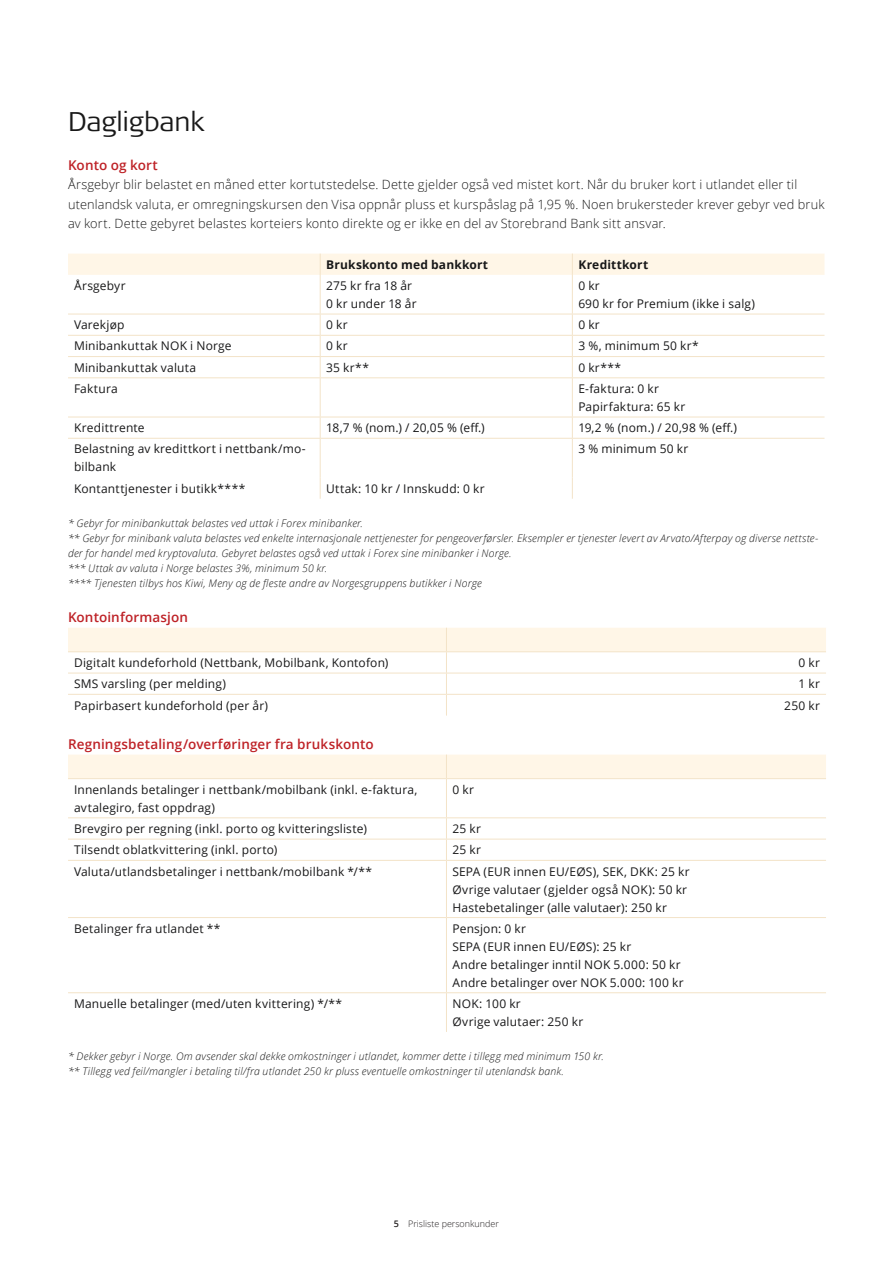
<style>
.page{position:relative;width:893px;height:1263px;background:#fff}
.page>*{position:absolute;margin:0;border:0;box-sizing:border-box;transform-origin:0 0}
.Undertittel_18_24{font:300 27px "Signa OT";letter-spacing:-.005em;color:#191919}
.Mellomtittel_1_mørk{font:600 13.5px "Open Sans";letter-spacing:.01em;color:#be2227}
.Brødtekst_8_5_13{font:300 12.75px/19.5px "Open Sans";letter-spacing:.015em;color:#191919}
.Tabell_-_innhold_cel{font:12px/18px "Open Sans";letter-spacing:.015em;color:#181819}
.Tabell_-_overskrift{font:700 12px "Open Sans";letter-spacing:.015em;color:#181819}
.Tekst_fotnote_stjern{font:italic 300 10.5px/15px "Open Sans";letter-spacing:.015em;color:#191919}
.t1{font:300 9px "Open Sans";color:#231f20}
.s1{font-weight:600}
</style>
<div class="page">
<hr style="left:320px;top:314px;width:252px;height:1px;background:#f3e3c8">
<hr style="left:572px;top:314px;width:252px;height:1px;background:#f3e3c8">
<hr style="left:320px;top:335px;width:252px;height:1px;background:#f3e3c8">
<hr style="left:572px;top:335px;width:252px;height:1px;background:#f3e3c8">
<hr style="left:320px;top:356px;width:252px;height:1px;background:#f3e3c8">
<hr style="left:572px;top:356px;width:252px;height:1px;background:#f3e3c8">
<hr style="left:320px;top:377px;width:252px;height:1px;background:#f3e3c8">
<hr style="left:572px;top:377px;width:252px;height:1px;background:#f3e3c8">
<hr style="left:320px;top:417px;width:252px;height:1px;background:#f3e3c8">
<hr style="left:572px;top:417px;width:252px;height:1px;background:#f3e3c8">
<hr style="left:320px;top:438px;width:252px;height:1px;background:#f3e3c8">
<hr style="left:572px;top:438px;width:252px;height:1px;background:#f3e3c8">
<hr style="left:320px;top:275px;width:1px;height:39px;background:#f3e3c8">
<hr style="left:572px;top:275px;width:1px;height:39px;background:#f3e3c8">
<hr style="left:68px;top:314px;width:252px;height:1px;background:#f3e3c8">
<hr style="left:68px;top:335px;width:252px;height:1px;background:#f3e3c8">
<hr style="left:68px;top:356px;width:252px;height:1px;background:#f3e3c8">
<svg style="left:320px;top:314px;width:1px;height:63px"></svg>
<svg style="left:572px;top:314px;width:1px;height:63px"></svg>
<hr style="left:68px;top:377px;width:252px;height:1px;background:#f3e3c8">
<hr style="left:320px;top:378px;width:1px;height:39px;background:#f3e3c8">
<hr style="left:572px;top:378px;width:1px;height:39px;background:#f3e3c8">
<hr style="left:68px;top:417px;width:252px;height:1px;background:#f3e3c8">
<svg style="left:320px;top:417px;width:1px;height:21px"></svg>
<svg style="left:572px;top:417px;width:1px;height:21px"></svg>
<hr style="left:68px;top:438px;width:252px;height:1px;background:#f3e3c8">
<hr style="left:320px;top:439px;width:1px;height:38px;background:#f3e3c8">
<hr style="left:572px;top:439px;width:1px;height:38px;background:#f3e3c8">
<svg style="left:320px;top:477px;width:1px;height:22px"></svg>
<svg style="left:572px;top:477px;width:1px;height:22px"></svg>
<div style="left:68px;top:254px;width:756px;height:21px;background:#fff6e7"></div>
<svg style="left:68px;top:628px;width:758px;height:88px"></svg>
<hr style="left:446px;top:817px;width:380px;height:1px;background:#f3e3c8">
<hr style="left:446px;top:839px;width:380px;height:1px;background:#f3e3c8">
<hr style="left:446px;top:860px;width:380px;height:1px;background:#f3e3c8">
<hr style="left:446px;top:917px;width:380px;height:1px;background:#f3e3c8">
<hr style="left:446px;top:992px;width:380px;height:1px;background:#f3e3c8">
<hr style="left:446px;top:779px;width:1px;height:38px;background:#f3e3c8">
<hr style="left:68px;top:817px;width:378px;height:1px;background:#f3e3c8">
<hr style="left:68px;top:839px;width:378px;height:1px;background:#f3e3c8">
<svg style="left:446px;top:818px;width:1px;height:42px"></svg>
<hr style="left:68px;top:860px;width:378px;height:1px;background:#f3e3c8">
<hr style="left:446px;top:861px;width:1px;height:56px;background:#f3e3c8">
<hr style="left:68px;top:917px;width:378px;height:1px;background:#f3e3c8">
<hr style="left:446px;top:918px;width:1px;height:74px;background:#f3e3c8">
<hr style="left:68px;top:992px;width:378px;height:1px;background:#f3e3c8">
<hr style="left:446px;top:993px;width:1px;height:39px;background:#f3e3c8">
<div style="left:68px;top:755px;width:758px;height:24px;background:#fff6e7"></div>
<p class="Undertittel_18_24" style="left:68px;top:106px;width:138px">Dagligbank</p>
<p class="Mellomtittel_1_mørk" style="left:68px;top:155px;width:91px">Konto og kort</p>
<p class="Brødtekst_8_5_13" style="left:68px;top:174px;width:758px">Årsgebyr blir belastet en måned etter kortutstedelse. Dette gjelder også ved mistet kort. Når du bruker kort i utlandet eller til utenlandsk valuta, er omregningskursen den Visa oppnår pluss et kurspåslag på 1,95 %. Noen brukersteder krever gebyr ved bruk av kort. Dette gebyret belastes korteiers konto direkte og er ikke en del av Storebrand Bank sitt ansvar.</p>
<p class="Tabell_-_overskrift" style="left:326px;top:256px;width:163px">Brukskonto med bankkort</p>
<p class="Tabell_-_overskrift" style="left:578px;top:256px;width:71px">Kredittkort</p>
<p class="Tabell_-_innhold_cel" style="left:74px;top:276px;width:53px">Årsgebyr</p>
<p class="Tabell_-_innhold_cel" style="left:326px;top:276px;width:87px">275 kr fra 18 år</p>
<p class="Tabell_-_innhold_cel" style="left:326px;top:294px;width:92px">0 kr under 18 år</p>
<p class="Tabell_-_innhold_cel" style="left:578px;top:276px;width:23px">0 kr</p>
<p class="Tabell_-_innhold_cel" style="left:578px;top:294px;width:178px">690 kr for Premium (ikke i salg)</p>
<p class="Tabell_-_innhold_cel" style="left:74px;top:316px;width:52px">Varekjøp</p>
<p class="Tabell_-_innhold_cel" style="left:326px;top:316px;width:23px">0 kr</p>
<p class="Tabell_-_innhold_cel" style="left:578px;top:316px;width:23px">0 kr</p>
<p class="Tabell_-_innhold_cel" style="left:74px;top:337px;width:159px">Minibankuttak NOK i Norge</p>
<p class="Tabell_-_innhold_cel" style="left:326px;top:337px;width:23px">0 kr</p>
<p class="Tabell_-_innhold_cel" style="left:578px;top:337px;width:122px">3 %, minimum 50 kr*</p>
<p class="Tabell_-_innhold_cel" style="left:74px;top:358px;width:124px">Minibankuttak valuta</p>
<p class="Tabell_-_innhold_cel" style="left:326px;top:358px;width:44px">35 kr**</p>
<p class="Tabell_-_innhold_cel" style="left:578px;top:358px;width:44px">0 kr***</p>
<p class="Tabell_-_innhold_cel" style="left:74px;top:379px;width:45px">Faktura</p>
<p class="Tabell_-_innhold_cel" style="left:578px;top:379px;width:82px">E-faktura: 0 kr</p>
<p class="Tabell_-_innhold_cel" style="left:578px;top:397px;width:109px">Papirfaktura: 65 kr</p>
<p class="Tabell_-_innhold_cel" style="left:74px;top:418px;width:72px">Kredittrente</p>
<p class="Tabell_-_innhold_cel" style="left:326px;top:418px;width:160px">18,7 % (nom.) / 20,05 % (eff.)</p>
<p class="Tabell_-_innhold_cel" style="left:578px;top:418px;width:160px">19,2 % (nom.) / 20,98 % (eff.)</p>
<p class="Tabell_-_innhold_cel" style="left:74px;top:440px;width:233px">Belastning av kredittkort i nettbank/mo&shy;bilbank</p>
<p class="Tabell_-_innhold_cel" style="left:578px;top:440px;width:111px">3 % minimum 50 kr</p>
<p class="Tabell_-_innhold_cel" style="left:74px;top:479px;width:173px">Kontanttjenester i butikk****</p>
<p class="Tabell_-_innhold_cel" style="left:326px;top:479px;width:160px">Uttak: 10 kr / Innskudd: 0 kr</p>
<p class="Tekst_fotnote_stjern" style="left:68px;top:515px;width:297px">* Gebyr for minibankuttak belastes ved uttak i Forex minibanker.</p>
<p class="Tekst_fotnote_stjern" style="left:68px;top:530px;width:752px">** Gebyr for minibank valuta belastes ved enkelte internasjonale nettjenester for pengeoverførsler. Eksempler er tjenester levert av Arvato/Afterpay og diverse nettste&shy;der for handel med kryptovaluta. Gebyret belastes også ved uttak i Forex sine minibanker i Norge.</p>
<p class="Tekst_fotnote_stjern" style="left:68px;top:560px;width:261px">*** Uttak av valuta i Norge belastes 3%, minimum 50 kr.</p>
<p class="Tekst_fotnote_stjern" style="left:68px;top:575px;width:415px">**** Tjenesten tilbys hos Kiwi, Meny og de fleste andre av Norgesgruppens butikker i Norge</p>
<p class="Mellomtittel_1_mørk" style="left:68px;top:608px;width:122px">Kontoinformasjon</p>
<p class="Tabell_-_innhold_cel" style="left:74px;top:653px;width:316px">Digitalt kundeforhold (Nettbank, Mobilbank, Kontofon)</p>
<p class="Tabell_-_innhold_cel" style="left:798px;top:653px;width:23px">0 kr</p>
<p class="Tabell_-_innhold_cel" style="left:74px;top:675px;width:153px">SMS varsling (per melding)</p>
<p class="Tabell_-_innhold_cel" style="left:798px;top:675px;width:23px">1 kr</p>
<p class="Tabell_-_innhold_cel" style="left:74px;top:696px;width:195px">Papirbasert kundeforhold (per år)</p>
<p class="Tabell_-_innhold_cel" style="left:784px;top:696px;width:37px">250 kr</p>
<p class="Mellomtittel_1_mørk" style="left:68px;top:734px;width:307px">Regningsbetaling/overføringer fra brukskonto</p>
<p class="Tabell_-_innhold_cel" style="left:74px;top:780px;width:345px">Innenlands betalinger i nettbank/mobilbank (inkl. e-faktura, avtalegiro, fast oppdrag)</p>
<p class="Tabell_-_innhold_cel" style="left:452px;top:780px;width:23px">0 kr</p>
<p class="Tabell_-_innhold_cel" style="left:74px;top:819px;width:294px">Brevgiro per regning (inkl. porto og kvitteringsliste)</p>
<p class="Tabell_-_innhold_cel" style="left:452px;top:819px;width:30px">25 kr</p>
<p class="Tabell_-_innhold_cel" style="left:74px;top:841px;width:205px">Tilsendt oblatkvittering (inkl. porto)</p>
<p class="Tabell_-_innhold_cel" style="left:452px;top:841px;width:30px">25 kr</p>
<p class="Tabell_-_innhold_cel" style="left:74px;top:862px;width:300px">Valuta/utlandsbetalinger i nettbank/mobilbank */**</p>
<p class="Tabell_-_innhold_cel" style="left:452px;top:862px;width:239px">SEPA (EUR innen EU/EØS), SEK, DKK: 25 kr</p>
<p class="Tabell_-_innhold_cel" style="left:452px;top:880px;width:236px">Øvrige valutaer (gjelder også NOK): 50 kr</p>
<p class="Tabell_-_innhold_cel" style="left:452px;top:898px;width:216px">Hastebetalinger (alle valutaer): 250 kr</p>
<p class="Tabell_-_innhold_cel" style="left:74px;top:919px;width:148px">Betalinger fra utlandet **</p>
<p class="Tabell_-_innhold_cel" style="left:452px;top:919px;width:75px">Pensjon: 0 kr</p>
<p class="Tabell_-_innhold_cel" style="left:452px;top:937px;width:180px">SEPA (EUR innen EU/EØS): 25 kr</p>
<p class="Tabell_-_innhold_cel" style="left:452px;top:955px;width:230px">Andre betalinger inntil NOK 5.000: 50 kr</p>
<p class="Tabell_-_innhold_cel" style="left:452px;top:973px;width:233px">Andre betalinger over NOK 5.000: 100 kr</p>
<p class="Tabell_-_innhold_cel" style="left:74px;top:994px;width:270px">Manuelle betalinger (med/uten kvittering) */**</p>
<p class="Tabell_-_innhold_cel" style="left:452px;top:994px;width:70px">NOK: 100 kr</p>
<p class="Tabell_-_innhold_cel" style="left:452px;top:1012px;width:132px">Øvrige valutaer: 250 kr</p>
<p class="Tekst_fotnote_stjern" style="left:68px;top:1049px;width:537px">* Dekker gebyr i Norge. Om avsender skal dekke omkostninger i utlandet, kommer dette i tillegg med minimum 150 kr.</p>
<p class="Tekst_fotnote_stjern" style="left:68px;top:1064px;width:498px">** Tillegg ved feil/mangler i betaling til/fra utlandet 250 kr pluss eventuelle omkostninger til utenlandsk bank.</p>
<p class="t1" style="left:394px;top:1218px;width:107px"><span class="s1">5</span> Prisliste personkunder</p>
</div>
